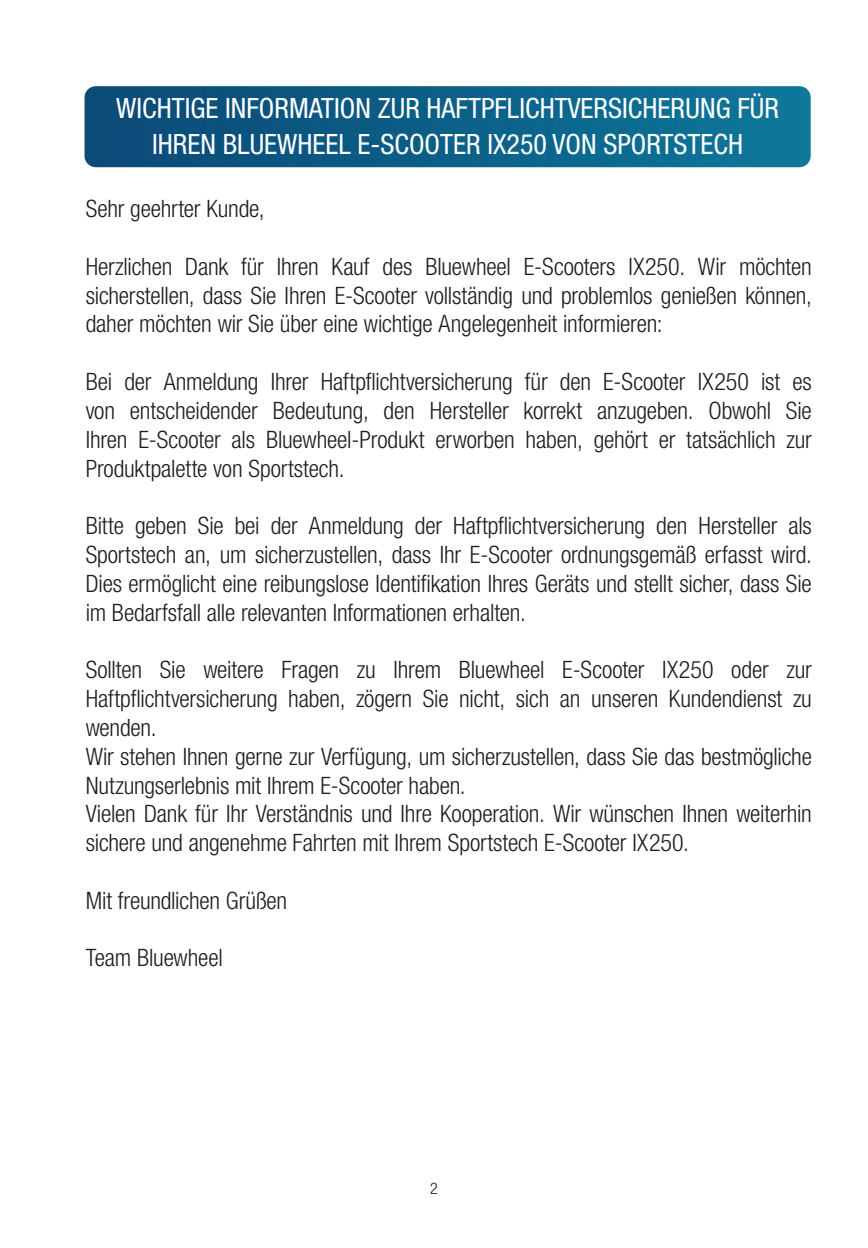
<style>
.page{position:relative;width:868px;height:1248px;background:#fff}
.page>*{position:absolute;margin:0;border:0;box-sizing:border-box;transform-origin:0 0}
.t1{font:condensed 28px/36px "Helvetica Neue LT Std";color:#fff;text-align:center}
.t2{font:300 condensed 24px/28.8px "Helvetica Neue LT Std";letter-spacing:-.01em;color:#1d1d1b;text-align:justify}
.t3{font:300 condensed 16px "Helvetica Neue LT Std";color:#1d1d1b}
</style>
<div class="page">
<svg style="left:84px;top:86px;width:726px;height:81px;background:#0d6089"></svg>
<p class="t1" style="left:116px;top:89px;width:664px">WICHTIGE INFORMATION ZUR HAFTPFLICHTVERSICHERUNG FÜR<br>IHREN BLUEWHEEL E-SCOOTER IX250 VON SPORTSTECH</p>
<p class="t2" style="left:86px;top:194px;width:180px">Sehr geehrter Kunde,</p>
<p class="t2" style="left:86px;top:252px;width:727px">Herzlichen Dank für Ihren Kauf des Bluewheel E-Scooters IX250. Wir möchten sicherstellen, dass Sie Ihren E-Scooter vollständig und problemlos genießen können, daher möchten wir Sie über eine wichtige Angelegenheit informieren:</p>
<p class="t2" style="left:86px;top:367px;width:727px">Bei der Anmeldung Ihrer Haftpflichtversicherung für den E-Scooter IX250 ist es von entscheidender Bedeutung, den Hersteller korrekt anzugeben. Obwohl Sie Ihren E-Scooter als Bluewheel-Produkt erworben haben, gehört er tatsächlich zur Produktpalette von Sportstech.</p>
<p class="t2" style="left:86px;top:511px;width:727px">Bitte geben Sie bei der Anmeldung der Haftpflichtversicherung den Hersteller als Sportstech an, um sicherzustellen, dass Ihr E-Scooter ordnungsgemäß erfasst wird.<br>Dies ermöglicht eine reibungslose Identifikation Ihres Geräts und stellt sicher, dass Sie im Bedarfsfall alle relevanten Informationen erhalten.</p>
<p class="t2" style="left:86px;top:655px;width:727px;text-align:left">Sollten Sie weitere Fragen zu Ihrem Bluewheel E-Scooter IX250 oder zur Haftpflichtversicherung haben, zögern Sie nicht, sich an unseren Kundendienst zu wenden.<br>Wir stehen Ihnen gerne zur Verfügung, um sicherzustellen, dass Sie das bestmögliche Nutzungserlebnis mit Ihrem E-Scooter haben.<br>Vielen Dank für Ihr Verständnis und Ihre Kooperation. Wir wünschen Ihnen weiterhin sichere und angenehme Fahrten mit Ihrem Sportstech E-Scooter IX250.</p>
<p class="t2" style="left:86px;top:885px;width:203px">Mit freundlichen Grüßen</p>
<p class="t2" style="left:86px;top:943px;width:138px">Team Bluewheel</p>
<p class="t3" style="left:430px;top:1179px;width:9px">2</p>
</div>
